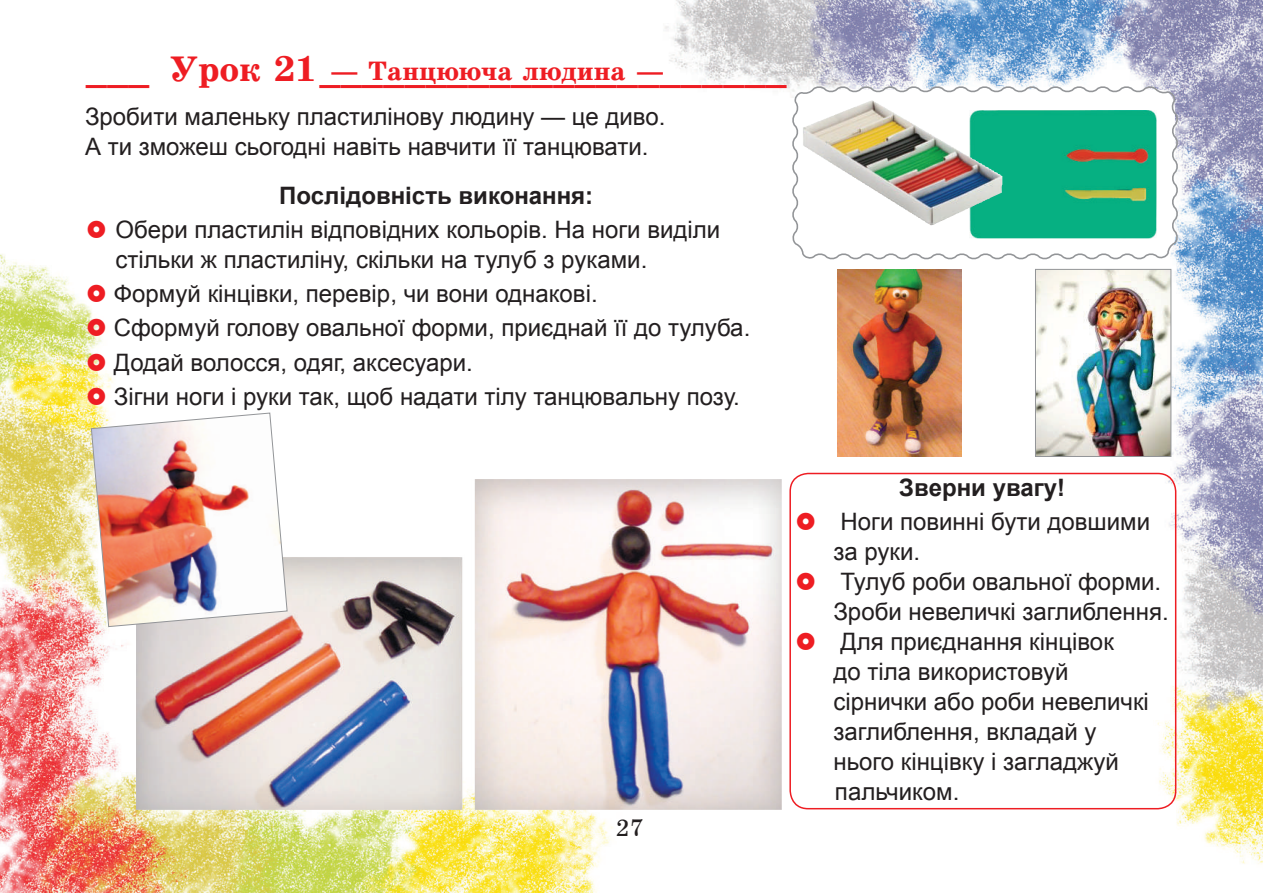
<style>
.page{position:relative;width:1263px;height:893px;background:#fff}
.page>*{position:absolute;margin:0;border:0;box-sizing:border-box;transform-origin:0 0}
.t1{font:700 36px "School";color:#ee1d23}
.t2{font:700 27px "School";color:#ee1d23}
.t3{font:24px/30px "Arial";color:#231f20}
.t4{font:700 24px "Arial";color:#231f20}
.t5{font:24px "School";color:#231f20}
</style>
<div class="page">
<img style="left:0;top:0;width:1263px;height:893px">
<svg style="left:790px;top:84px;width:390px;height:178px"></svg>
<div style="left:789px;top:473px;width:387px;height:336px;border:2px solid #ee1d23;border-radius:18px"></div>
<img style="left:136px;top:479px;width:650px;height:330px">
<img style="left:838px;top:269px;width:123px;height:187px">
<img style="left:1037px;top:271px;width:132px;height:184px">
<div style="left:1035px;top:269px;width:136px;height:188px;border:1px solid #939598"></div>
<img style="left:969px;top:111px;width:187px;height:127px">
<img style="left:803px;top:102px;width:102px;height:107px">
<img style="left:91px;top:412px;width:197px;height:215px">
<svg style="left:88px;top:220px;width:17px;height:18px"></svg>
<svg style="left:88px;top:284px;width:17px;height:18px"></svg>
<svg style="left:88px;top:319px;width:17px;height:17px"></svg>
<svg style="left:88px;top:353px;width:17px;height:18px"></svg>
<svg style="left:88px;top:387px;width:17px;height:18px"></svg>
<svg style="left:797px;top:513px;width:17px;height:17px"></svg>
<svg style="left:797px;top:573px;width:17px;height:17px"></svg>
<svg style="left:797px;top:633px;width:17px;height:17px"></svg>
<h1 class="t1" style="left:86px;top:50px;width:702px">___ Урок 21______________________</h1>
<p class="t2" style="left:330px;top:57px;width:336px">— Танцююча людина —</p>
<p class="t3" style="left:85px;top:102px;width:582px">Зробити маленьку пластилінову людину — це диво.<br>А ти зможеш сьогодні навіть навчити її танцювати.</p>
<p class="t4" style="left:279px;top:179px;width:315px">Послідовність виконання:</p>
<p class="t3" style="left:116px;top:215px;width:606px">Обери пластилін відповідних кольорів. На ноги виділи стільки ж пластиліну, скільки на тулуб з руками.</p>
<p class="t3" style="left:114px;top:277px;width:638px;line-height:34.2px">Формуй кінцівки, перевір, чи вони однакові.<br>Сформуй голову овальної форми, приєднай її до тулуба.<br>Додай волосся, одяг, аксесуари.<br>Зігни ноги і руки так, щоб надати тілу танцювальну позу.</p>
<p class="t5" style="left:616px;top:815px;width:29px">27</p>
<p class="t4" style="left:899px;top:472px;width:167px">Зверни увагу!</p>
<p class="t3" style="left:833px;top:507px;width:337px">Ноги повинні бути довшими за руки.<br>Тулуб роби овальної форми.<br>Зроби невеличкі заглиблення.<br>Для приєднання кінцівок<br>до тіла використовуй<br>сірнички або роби невеличкі заглиблення, вкладай у<br>нього кінцівку і загладжуй пальчиком.</p>
</div>
